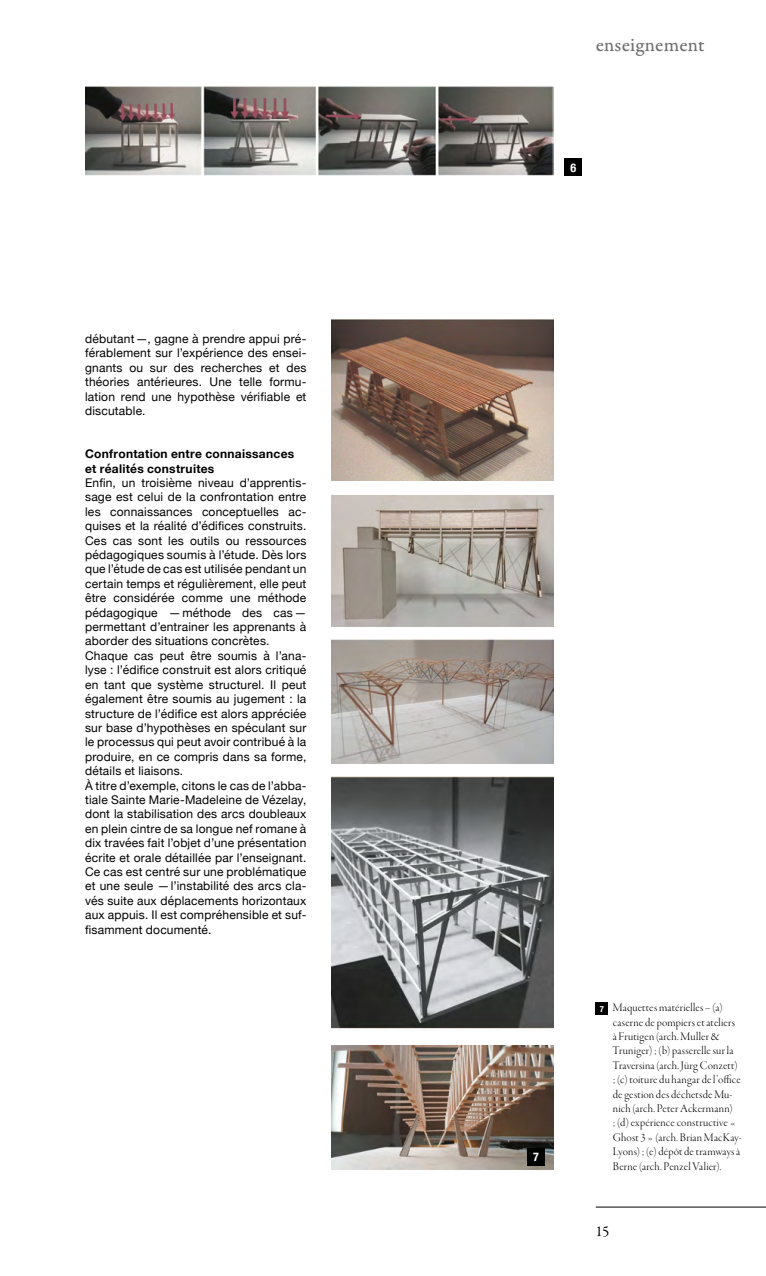
<style>
.page{position:relative;width:766px;height:1276px;background:#fff}
.page>*{position:absolute;margin:0;border:0;box-sizing:border-box;transform-origin:0 0}
.t1{font:19.5px "Garamond Premr Pro Capt";letter-spacing:.005em;color:#706f6f}
.t2{font:15px "Garamond Premr Pro Subh";color:#000}
.t3{font:12px/14.4px "Helvetica Neue";letter-spacing:.015em;color:#000;text-align:justify}
.t4{font:12px/14.4px "Garamond Premr Pro Lt Disp";letter-spacing:.01em;color:#000}
.t5{font:700 12px/14.4px "Helvetica Neue";letter-spacing:.025em;color:#000}
.t6{font:700 condensed 12px "Helvetica Neue";color:#fff}
.t7{font:700 condensed 8.55px "Helvetica Neue";color:#fff}
</style>
<div class="page">
<img style="left:85px;top:86px;width:468px;height:90px">
<div style="left:595px;top:1002px;width:12px;height:12px;background:#000"></div>
<img style="left:332px;top:320px;width:221px;height:161px">
<img style="left:332px;top:496px;width:221px;height:131px">
<img style="left:332px;top:639px;width:221px;height:125px">
<img style="left:332px;top:776px;width:221px;height:253px">
<img style="left:332px;top:1045px;width:221px;height:124px">
<hr style="left:595px;top:1206px;width:170px;height:1px;background:#000">
<div style="left:527px;top:1148px;width:17px;height:17px;background:#000"></div>
<div style="left:564px;top:159px;width:17px;height:17px;background:#000"></div>
<p class="t3" style="left:85px;top:332px;width:223px">débutant—, gagne à prendre appui pré&shy;férablement sur l’expérience des ensei&shy;gnants ou sur des recherches et des théories antérieures. Une telle formu&shy;lation rend une hypothèse vérifiable et discutable.</p>
<p class="t5" style="left:85px;top:447px;width:211px">Confrontation entre connaissances et réalités construites</p>
<p class="t3" style="left:85px;top:476px;width:223px;text-align:left">Enfin, un troisième niveau d’apprentis&shy;sage est celui de la confrontation entre les connaissances conceptuelles ac&shy;quises et la réalité d’édifices construits.<br>Ces cas sont les outils ou ressources pédagogiques soumis à l’étude. Dès lors que l’étude de cas est utilisée pendant un certain temps et régulièrement, elle peut être considérée comme une méthode pédagogique —méthode des cas— permettant d’entrainer les apprenants à aborder des situations concrètes.<br>Chaque cas peut être soumis à l’ana&shy;lyse : l’édifice construit est alors critiqué en tant que système structurel. Il peut également être soumis au jugement : la structure de l’édifice est alors appréciée sur base d’hypothèses en spéculant sur le processus qui peut avoir contribué à la produire, en ce compris dans sa forme, détails et liaisons.<br>À titre d’exemple, citons le cas de l’abba&shy;tiale Sainte Marie-Madeleine de Vézelay, dont la stabilisation des arcs doubleaux en plein cintre de sa longue nef romane à dix travées fait l’objet d’une présentation écrite et orale détaillée par l’enseignant.<br>Ce cas est centré sur une problématique et une seule —l’instabilité des arcs cla&shy;vés suite aux déplacements horizontaux aux appuis. Il est compréhensible et suf&shy;fisamment documenté.</p>
<h1 class="t1" style="left:595px;top:34px;width:110px">enseignement</h1>
<p class="t6" style="left:570px;top:157px;width:7px">6</p>
<p class="t6" style="left:533px;top:1146px;width:7px">7</p>
<p class="t7" style="left:599px;top:1001px;width:6px">7</p>
<p class="t4" style="left:612px;top:1000px;width:130px">Maquettes matérielles – (a) caserne de pompiers et ateliers à Frutigen (arch. Muller &amp;<br>Truniger) ; (b) passerelle sur la<br>Traversina (arch. Jürg Conzett) ; (c) toiture du hangar de l’office de gestion des déchetsde Mu&shy;nich (arch. Peter Ackermann)<br>; (d) expérience constructive «<br>Ghost 3 » (arch. Brian MacKay-<br>Lyons) ; (e) dépôt de tramways à<br>Berne (arch. Penzel Valier).</p>
<p class="t2" style="left:595px;top:1223px;width:15px">15</p>
</div>
